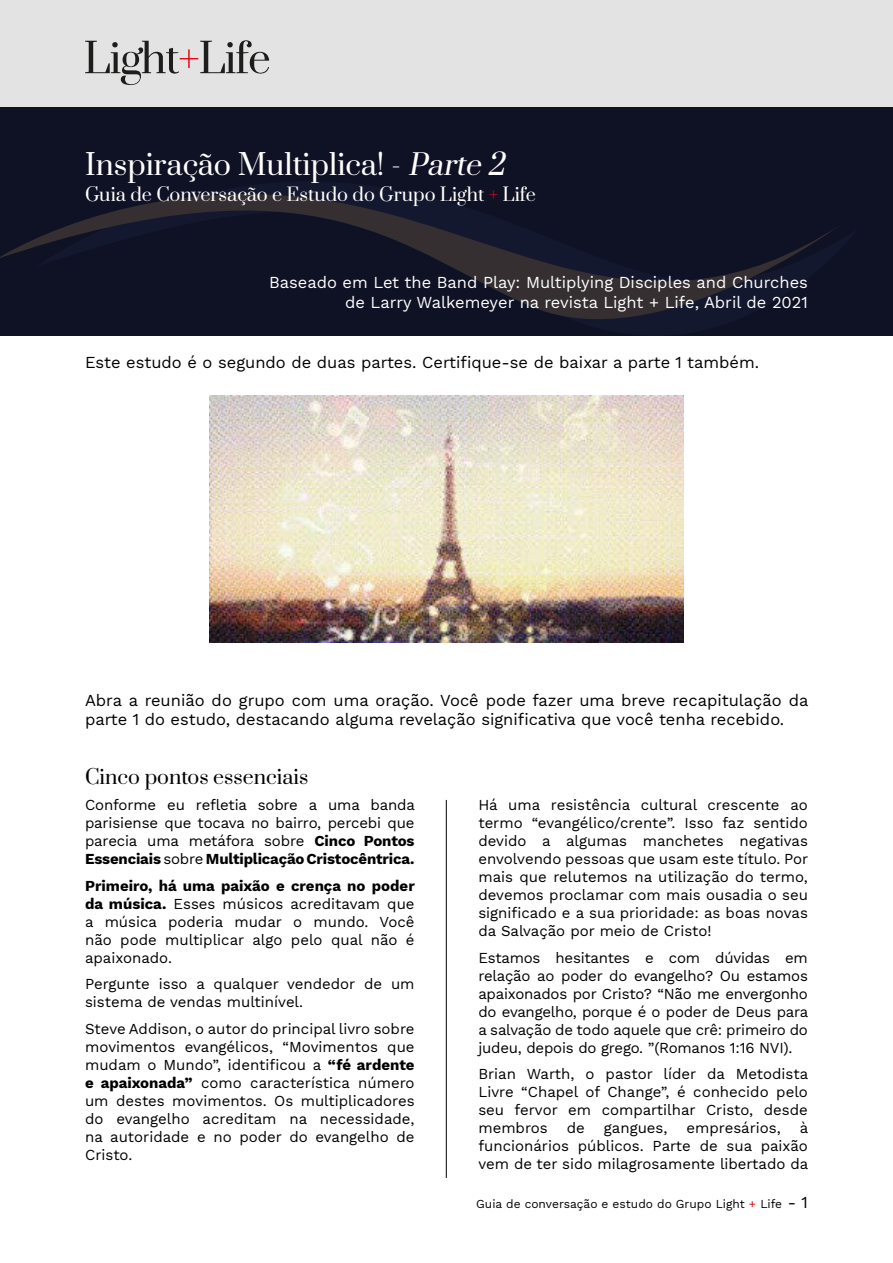
<style>
.page{position:relative;width:893px;height:1263px;background:#fff}
.page>*{position:absolute;margin:0;border:0;box-sizing:border-box;transform-origin:0 0}
.t1{font:28.5px "Prata";color:#fff}
.t2{font:19.5px "Prata";color:#000}
.t3{font:18px "Prata";color:#fff}
.t4{font:16.5px/19.8px "Work Sans";color:#000}
.t5{font:16.5px/19.8px "Work Sans";color:#fff;text-align:right}
.t6{font:15px/18px "Work Sans";color:#000;text-align:justify}
.t7{font:12px "Work Sans";color:#000}
.s1{font-style:italic}
.s2{color:#e30613}
.s3{font-weight:700}
.s4{font-size:16.5px}
</style>
<div class="page">
<div style="left:0;top:106px;width:893px;height:230px;background:#0f1125"></div>
<svg style="left:0;top:194px;width:834px;height:126px"></svg>
<div style="left:0;top:0;width:893px;height:106px;background:#e3e3e3"></div>
<svg style="left:85px;top:40px;width:184px;height:45px"></svg>
<img style="left:209px;top:395px;width:475px;height:247px">
<hr style="left:446px;top:800px;width:1px;height:378px;background:#000">
<h1 class="t1" style="left:85px;top:141px;width:429px">Inspiração Multiplica! - <span class="s1">Parte 2</span></h1>
<p class="t3" style="left:85px;top:179px;width:452px">Guia de Conversação e Estudo do Grupo Light <span class="s2">+</span> Life</p>
<p class="t5" style="left:269px;top:272px;width:540px">Baseado em Let the Band Play: Multiplying Disciples and Churches de Larry Walkemeyer na revista Light + Life, Abril de 2021</p>
<p class="t4" style="left:85px;top:352px;width:676px">Este estudo é o segundo de duas partes. Certifique-se de baixar a parte 1 também.</p>
<p class="t4" style="left:85px;top:689px;width:725px">Abra a reunião do grupo com uma oração. Você pode fazer uma breve recapitulação da parte 1 do estudo, destacando alguma revelação significativa que você tenha recebido.</p>
<h2 class="t2" style="left:85px;top:760px;width:225px">Cinco pontos essenciais</h2>
<p class="t6" style="left:85px;top:795px;width:331px">Conforme eu refletia sobre a uma banda parisiense que tocava no bairro, percebi que parecia uma metáfora sobre <span class="s3">Cinco Pontos Essenciais</span> sobre <span class="s3">Multiplicação Cristocêntrica.</span></p>
<p class="t6" style="left:85px;top:876px;width:331px"><span class="s3">Primeiro, há uma paixão e crença no poder da música.</span> Esses músicos acreditavam que a música poderia mudar o mundo. Você não pode multiplicar algo pelo qual não é apaixonado.</p>
<p class="t6" style="left:85px;top:974px;width:331px">Pergunte isso a qualquer vendedor de um sistema de vendas multinível.</p>
<p class="t6" style="left:85px;top:1019px;width:331px">Steve Addison, o autor do principal livro sobre movimentos evangélicos, “Movimentos que mudam o Mundo”, identificou a <span class="s3">“fé ardente e apaixonada”</span> como característica número um destes movimentos. Os multiplicadores do evangelho acreditam na necessidade, na autoridade e no poder do evangelho de Cristo.</p>
<p class="t6" style="left:478px;top:795px;width:331px">Há uma resistência cultural crescente ao termo “evangélico/crente”. Isso faz sentido devido a algumas manchetes negativas envolvendo pessoas que usam este título. Por mais que relutemos na utilização do termo, devemos proclamar com mais ousadia o seu significado e a sua prioridade: as boas novas da Salvação por meio de Cristo!</p>
<p class="t6" style="left:478px;top:948px;width:331px">Estamos hesitantes e com dúvidas em relação ao poder do evangelho? Ou estamos apaixonados por Cristo? “Não me envergonho do evangelho, porque é o poder de Deus para a salvação de todo aquele que crê: primeiro do judeu, depois do grego. ”(Romanos 1:16 NVI).</p>
<p class="t6" style="left:478px;top:1064px;width:331px">Brian Warth, o pastor líder da Metodista Livre “Chapel of Change”, é conhecido pelo seu fervor em compartilhar Cristo, desde membros</p>
<p class="t6" style="left:478px;top:1118px;width:331px;text-indent:321px">à funcionários públicos. Parte de sua paixão vem de ter sido milagrosamente libertado da</p>
<p class="t6" style="left:567px;top:1118px;width:20px">de</p>
<p class="t6" style="left:604px;top:1118px;width:65px">gangues,</p>
<p class="t6" style="left:686px;top:1118px;width:96px">empresários,</p>
<p class="t7" style="left:476px;top:1195px;width:333px">Guia de conversação e estudo do Grupo Light <span class="s2">+</span> Life <span class="s4">- 1</span></p>
</div>
